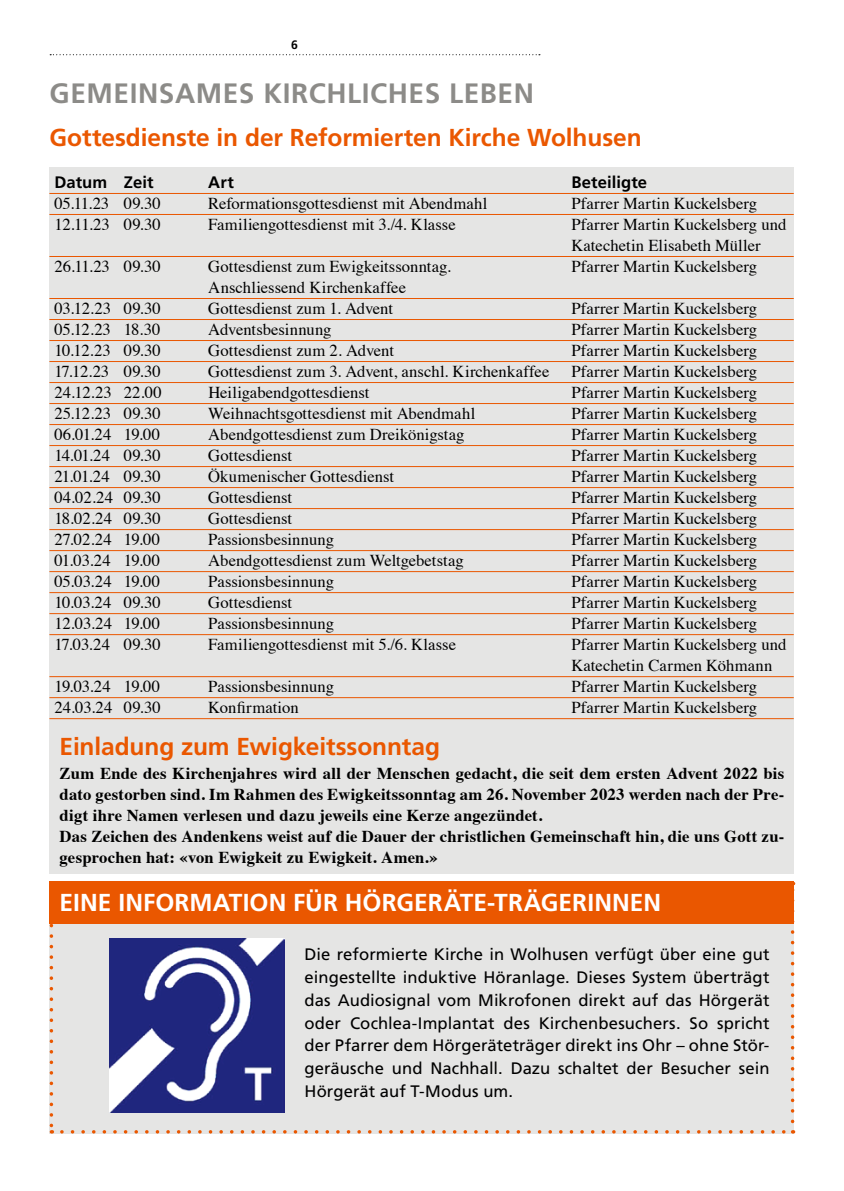
<style>
.page{position:relative;width:844px;height:1191px;background:#fff}
.page>*{position:absolute;margin:0;border:0;box-sizing:border-box;transform-origin:0 0}
.rubriktitel{font:700 28px "Frutiger LT Std";letter-spacing:.02em;color:#8c8b88}
.Zwischentitel{font:700 24.5px "Frutiger LT Std";letter-spacing:-.005em;color:#ea5700}
.Zwischentitel-2{font:700 24.5px "Frutiger LT Std";color:#fff}
.Gottesdienste{font:16.62px/21px "Times";color:#000}
.Lauftext{font:700 16.62px/21px "Times";letter-spacing:.01em;color:#000;text-align:justify}
.Gottesdienste-2{font:16.62px/22.8px "Frutiger LT Std";letter-spacing:.005em;color:#000;text-align:justify}
.Gottesdienste-3{font:700 16.62px "Frutiger LT Std";letter-spacing:.005em;color:#000}
.t1{font:700 12.25px "Frutiger LT Std";color:#000}
</style>
<div class="page">
<svg style="left:50px;top:54px;width:490px;height:1px"></svg>
<div style="left:49px;top:167px;width:745px;height:706px;background:#e5e5e4"></div>
<hr style="left:49px;top:193px;width:744px;height:1px;background:#ea5700">
<hr style="left:49px;top:214px;width:744px;height:1px;background:#ea5700">
<hr style="left:49px;top:256px;width:744px;height:1px;background:#ea5700">
<hr style="left:49px;top:298px;width:744px;height:1px;background:#ea5700">
<hr style="left:49px;top:319px;width:744px;height:1px;background:#ea5700">
<hr style="left:49px;top:340px;width:744px;height:1px;background:#ea5700">
<hr style="left:49px;top:361px;width:744px;height:1px;background:#ea5700">
<hr style="left:49px;top:382px;width:744px;height:1px;background:#ea5700">
<hr style="left:49px;top:403px;width:744px;height:1px;background:#ea5700">
<hr style="left:49px;top:424px;width:744px;height:1px;background:#ea5700">
<hr style="left:49px;top:445px;width:744px;height:1px;background:#ea5700">
<hr style="left:49px;top:466px;width:744px;height:1px;background:#ea5700">
<hr style="left:49px;top:487px;width:744px;height:1px;background:#ea5700">
<hr style="left:49px;top:508px;width:744px;height:1px;background:#ea5700">
<hr style="left:49px;top:529px;width:744px;height:1px;background:#ea5700">
<hr style="left:49px;top:550px;width:744px;height:1px;background:#ea5700">
<hr style="left:49px;top:571px;width:744px;height:1px;background:#ea5700">
<hr style="left:49px;top:592px;width:744px;height:1px;background:#ea5700">
<hr style="left:49px;top:613px;width:744px;height:1px;background:#ea5700">
<hr style="left:49px;top:634px;width:744px;height:1px;background:#ea5700">
<hr style="left:49px;top:676px;width:744px;height:1px;background:#ea5700">
<hr style="left:49px;top:697px;width:744px;height:1px;background:#ea5700">
<hr style="left:49px;top:718px;width:744px;height:1px;background:#ea5700">
<div style="left:50px;top:882px;width:744px;height:251px;background:#e5e5e4"></div>
<svg style="left:50px;top:924px;width:3px;height:209px"></svg>
<svg style="left:62px;top:1130px;width:731px;height:3px"></svg>
<svg style="left:790px;top:930px;width:4px;height:191px"></svg>
<div style="left:50px;top:882px;width:744px;height:42px;background:#ea5700"></div>
<img style="left:109px;top:938px;width:175px;height:174px">
<p class="t1" style="left:291px;top:38px;width:8px">6</p>
<p class="rubriktitel" style="left:50px;top:77px;width:485px">GEMEINSAMES KIRCHLICHES LEBEN</p>
<p class="Zwischentitel" style="left:49px;top:123px;width:593px">Gottesdienste in der Reformierten Kirche Wolhusen</p>
<p class="Gottesdienste-3" style="left:54px;top:173px;width:101px">Datum Zeit</p>
<p class="Gottesdienste-3" style="left:208px;top:173px;width:27px">Art</p>
<p class="Gottesdienste-3" style="left:571px;top:173px;width:77px">Beteiligte</p>
<p class="Gottesdienste" style="left:54px;top:192px;width:108px">05.11.23 09.30</p>
<p class="Gottesdienste" style="left:208px;top:192px;width:280px">Reformationsgottesdienst mit Abendmahl</p>
<p class="Gottesdienste" style="left:571px;top:192px;width:187px">Pfarrer Martin Kuckelsberg</p>
<p class="Gottesdienste" style="left:54px;top:213px;width:108px">12.11.23 09.30</p>
<p class="Gottesdienste" style="left:208px;top:213px;width:249px">Familiengottesdienst mit 3./4. Klasse</p>
<p class="Gottesdienste" style="left:571px;top:213px;width:216px">Pfarrer Martin Kuckelsberg und<br>Katechetin Elisabeth Müller</p>
<p class="Gottesdienste" style="left:54px;top:255px;width:108px">26.11.23 09.30</p>
<p class="Gottesdienste" style="left:208px;top:255px;width:244px">Gottesdienst zum Ewigkeitssonntag.</p>
<p class="Gottesdienste" style="left:571px;top:255px;width:187px">Pfarrer Martin Kuckelsberg</p>
<p class="Gottesdienste" style="left:208px;top:276px;width:199px">Anschliessend Kirchenkaffee</p>
<p class="Gottesdienste" style="left:54px;top:297px;width:108px">03.12.23 09.30</p>
<p class="Gottesdienste" style="left:208px;top:297px;width:186px">Gottesdienst zum 1. Advent</p>
<p class="Gottesdienste" style="left:571px;top:297px;width:187px">Pfarrer Martin Kuckelsberg</p>
<p class="Gottesdienste" style="left:54px;top:318px;width:107px">05.12.23 18.30</p>
<p class="Gottesdienste" style="left:208px;top:318px;width:125px">Adventsbesinnung</p>
<p class="Gottesdienste" style="left:571px;top:318px;width:187px">Pfarrer Martin Kuckelsberg</p>
<p class="Gottesdienste" style="left:54px;top:339px;width:108px">10.12.23 09.30</p>
<p class="Gottesdienste" style="left:208px;top:339px;width:187px">Gottesdienst zum 2. Advent</p>
<p class="Gottesdienste" style="left:571px;top:339px;width:187px">Pfarrer Martin Kuckelsberg</p>
<p class="Gottesdienste" style="left:54px;top:360px;width:108px">17.12.23 09.30</p>
<p class="Gottesdienste" style="left:208px;top:360px;width:342px">Gottesdienst zum 3. Advent, anschl. Kirchenkaffee</p>
<p class="Gottesdienste" style="left:571px;top:360px;width:187px">Pfarrer Martin Kuckelsberg</p>
<p class="Gottesdienste" style="left:54px;top:381px;width:109px">24.12.23 22.00</p>
<p class="Gottesdienste" style="left:208px;top:381px;width:163px">Heiligabendgottesdienst</p>
<p class="Gottesdienste" style="left:571px;top:381px;width:187px">Pfarrer Martin Kuckelsberg</p>
<p class="Gottesdienste" style="left:54px;top:402px;width:108px">25.12.23 09.30</p>
<p class="Gottesdienste" style="left:208px;top:402px;width:268px">Weihnachtsgottesdienst mit Abendmahl</p>
<p class="Gottesdienste" style="left:571px;top:402px;width:187px">Pfarrer Martin Kuckelsberg</p>
<p class="Gottesdienste" style="left:54px;top:423px;width:107px">06.01.24 19.00</p>
<p class="Gottesdienste" style="left:208px;top:423px;width:258px">Abendgottesdienst zum Dreikönigstag</p>
<p class="Gottesdienste" style="left:571px;top:423px;width:187px">Pfarrer Martin Kuckelsberg</p>
<p class="Gottesdienste" style="left:54px;top:444px;width:108px">14.01.24 09.30</p>
<p class="Gottesdienste" style="left:208px;top:444px;width:85px">Gottesdienst</p>
<p class="Gottesdienste" style="left:571px;top:444px;width:187px">Pfarrer Martin Kuckelsberg</p>
<p class="Gottesdienste" style="left:54px;top:465px;width:108px">21.01.24 09.30</p>
<p class="Gottesdienste" style="left:208px;top:465px;width:187px">Ökumenischer Gottesdienst</p>
<p class="Gottesdienste" style="left:571px;top:465px;width:187px">Pfarrer Martin Kuckelsberg</p>
<p class="Gottesdienste" style="left:54px;top:486px;width:108px">04.02.24 09.30</p>
<p class="Gottesdienste" style="left:208px;top:486px;width:85px">Gottesdienst</p>
<p class="Gottesdienste" style="left:571px;top:486px;width:187px">Pfarrer Martin Kuckelsberg</p>
<p class="Gottesdienste" style="left:54px;top:507px;width:108px">18.02.24 09.30</p>
<p class="Gottesdienste" style="left:208px;top:507px;width:85px">Gottesdienst</p>
<p class="Gottesdienste" style="left:571px;top:507px;width:187px">Pfarrer Martin Kuckelsberg</p>
<p class="Gottesdienste" style="left:54px;top:528px;width:107px">27.02.24 19.00</p>
<p class="Gottesdienste" style="left:208px;top:528px;width:127px">Passionsbesinnung</p>
<p class="Gottesdienste" style="left:571px;top:528px;width:187px">Pfarrer Martin Kuckelsberg</p>
<p class="Gottesdienste" style="left:54px;top:549px;width:107px">01.03.24 19.00</p>
<p class="Gottesdienste" style="left:208px;top:549px;width:257px">Abendgottesdienst zum Weltgebetstag</p>
<p class="Gottesdienste" style="left:571px;top:549px;width:187px">Pfarrer Martin Kuckelsberg</p>
<p class="Gottesdienste" style="left:54px;top:570px;width:107px">05.03.24 19.00</p>
<p class="Gottesdienste" style="left:208px;top:570px;width:127px">Passionsbesinnung</p>
<p class="Gottesdienste" style="left:571px;top:570px;width:187px">Pfarrer Martin Kuckelsberg</p>
<p class="Gottesdienste" style="left:54px;top:591px;width:108px">10.03.24 09.30</p>
<p class="Gottesdienste" style="left:208px;top:591px;width:85px">Gottesdienst</p>
<p class="Gottesdienste" style="left:571px;top:591px;width:187px">Pfarrer Martin Kuckelsberg</p>
<p class="Gottesdienste" style="left:54px;top:612px;width:107px">12.03.24 19.00</p>
<p class="Gottesdienste" style="left:208px;top:612px;width:127px">Passionsbesinnung</p>
<p class="Gottesdienste" style="left:571px;top:612px;width:187px">Pfarrer Martin Kuckelsberg</p>
<p class="Gottesdienste" style="left:54px;top:633px;width:108px">17.03.24 09.30</p>
<p class="Gottesdienste" style="left:208px;top:633px;width:249px">Familiengottesdienst mit 5./6. Klasse</p>
<p class="Gottesdienste" style="left:571px;top:633px;width:216px">Pfarrer Martin Kuckelsberg und<br>Katechetin Carmen Köhmann</p>
<p class="Gottesdienste" style="left:54px;top:675px;width:107px">19.03.24 19.00</p>
<p class="Gottesdienste" style="left:208px;top:675px;width:127px">Passionsbesinnung</p>
<p class="Gottesdienste" style="left:571px;top:675px;width:187px">Pfarrer Martin Kuckelsberg</p>
<p class="Gottesdienste" style="left:54px;top:696px;width:108px">24.03.24 09.30</p>
<p class="Gottesdienste" style="left:208px;top:696px;width:92px">Konfirmation</p>
<p class="Gottesdienste" style="left:571px;top:696px;width:187px">Pfarrer Martin Kuckelsberg</p>
<p class="Zwischentitel" style="left:60px;top:732px;width:382px">Einladung zum Ewigkeitssonntag</p>
<p class="Lauftext" style="left:60px;top:761px;width:726px">Zum Ende des Kirchenjahres wird all der Menschen gedacht, die seit dem ersten Advent 2022 bis dato gestorben sind. Im Rahmen des Ewigkeitssonntag am 26. November 2023 werden nach der Pre&shy;digt ihre Namen verlesen und dazu jeweils eine Kerze angezündet.</p>
<p class="Lauftext" style="left:60px;top:824px;width:726px">Das Zeichen des Andenkens weist auf die Dauer der christlichen Gemeinschaft hin, die uns Gott zu&shy;gesprochen hat: «von Ewigkeit zu Ewigkeit. Amen.»</p>
<p class="Zwischentitel-2" style="left:60px;top:888px;width:603px">EINE INFORMATION FÜR HÖRGERÄTE-TRÄGERINNEN</p>
<p class="Gottesdienste-2" style="left:304px;top:943px;width:466px">Die reformierte Kirche in Wolhusen verfügt über eine gut eingestellte induktive Höranlage. Dieses System überträgt das Audiosignal vom Mikrofonen direkt auf das Hörgerät oder Cochlea-Implantat des Kirchenbesuchers. So spricht der Pfarrer dem Hörgeräteträger direkt ins Ohr – ohne Stör&shy;geräusche und Nachhall. Dazu schaltet der Besucher sein Hörgerät auf T-Modus um.</p>
</div>
